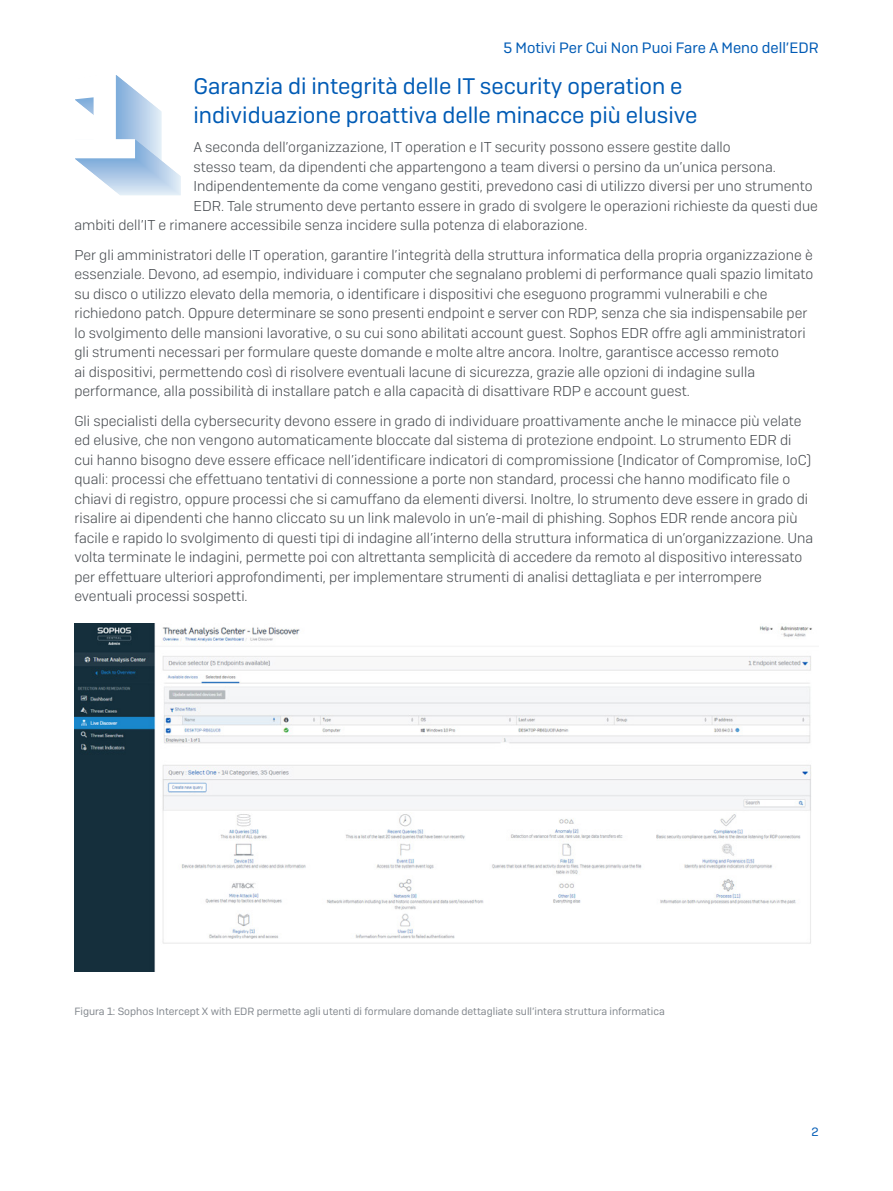
<style>
.page{position:relative;width:893px;height:1191px;background:#fff}
.page>*{position:absolute;margin:0;border:0;box-sizing:border-box;transform-origin:0 0}
.Subheading_1{font:22.5px/29.2px "Sophos Sans";color:#005bb5}
.t1{font:15px "Sophos Sans";color:#005bb5}
.Body_Copy{font:300 14.25px/19.5px "Sophos Sans";color:#464a4f}
.t2{font:12px "Sophos Sans";color:#005bb5}
.Sales_Address{font:10.5px "Sophos Sans";color:#83888e}
</style>
<div class="page">
<svg style="left:75px;top:75px;width:106px;height:120px"></svg>
<img style="left:74px;top:623px;width:738px;height:348px">
<p class="t1" style="left:503px;top:39px;width:317px">5 Motivi Per Cui Non Puoi Fare A Meno dell’EDR</p>
<p class="Subheading_1" style="left:193px;top:71px;width:506px">Garanzia di integrità delle IT security operation e individuazione proattiva delle minacce più elusive</p>
<p class="Body_Copy" style="left:193px;top:137px;width:539px">A seconda dell’organizzazione, IT operation e IT security possono essere gestite dallo</p>
<p class="Body_Copy" style="left:193px;top:157px;width:584px">stesso team, da dipendenti che appartengono a team diversi o persino da un’unica persona.</p>
<p class="Body_Copy" style="left:193px;top:176px;width:621px">Indipendentemente da come vengano gestiti, prevedono casi di utilizzo diversi per uno strumento</p>
<p class="Body_Copy" style="left:193px;top:196px;width:626px">EDR. Tale strumento deve pertanto essere in grado di svolgere le operazioni richieste da questi due</p>
<p class="Body_Copy" style="left:74px;top:215px;width:514px">ambiti dell’IT e rimanere accessibile senza incidere sulla potenza di elaborazione.</p>
<p class="Body_Copy" style="left:74px;top:245px;width:740px">Per gli amministratori delle IT operation, garantire l’integrità della struttura informatica della propria organizzazione è essenziale. Devono, ad esempio, individuare i computer che segnalano problemi di performance quali spazio limitato su disco o utilizzo elevato della memoria, o identificare i dispositivi che eseguono programmi vulnerabili e che richiedono patch. Oppure determinare se sono presenti endpoint e server con RDP, senza che sia indispensabile per lo svolgimento delle mansioni lavorative, o su cui sono abilitati account guest. Sophos EDR offre agli amministratori gli strumenti necessari per formulare queste domande e molte altre ancora. Inoltre, garantisce accesso remoto<br>ai dispositivi, permettendo così di risolvere eventuali lacune di sicurezza, grazie alle opzioni di indagine sulla performance, alla possibilità di installare patch e alla capacità di disattivare RDP e account guest.</p>
<p class="Body_Copy" style="left:74px;top:410px;width:740px">Gli specialisti della cybersecurity devono essere in grado di individuare proattivamente anche le minacce più velate ed elusive, che non vengono automaticamente bloccate dal sistema di protezione endpoint. Lo strumento EDR di cui hanno bisogno deve essere efficace nell’identificare indicatori di compromissione (Indicator of Compromise, IoC) quali: processi che effettuano tentativi di connessione a porte non standard, processi che hanno modificato file o chiavi di registro, oppure processi che si camuffano da elementi diversi. Inoltre, lo strumento deve essere in grado di risalire ai dipendenti che hanno cliccato su un link malevolo in un’e-mail di phishing. Sophos EDR rende ancora più facile e rapido lo svolgimento di questi tipi di indagine all’interno della struttura informatica di un’organizzazione. Una volta terminate le indagini, permette poi con altrettanta semplicità di accedere da remoto al dispositivo interessato per effettuare ulteriori approfondimenti, per implementare strumenti di analisi dettagliata e per interrompere eventuali processi sospetti.</p>
<p class="Sales_Address" style="left:74px;top:1005px;width:592px">Figura 1: Sophos Intercept X with EDR permette agli utenti di formulare domande dettagliate sull’intera struttura informatica</p>
<p class="t2" style="left:811px;top:1124px;width:9px">2</p>
</div>
